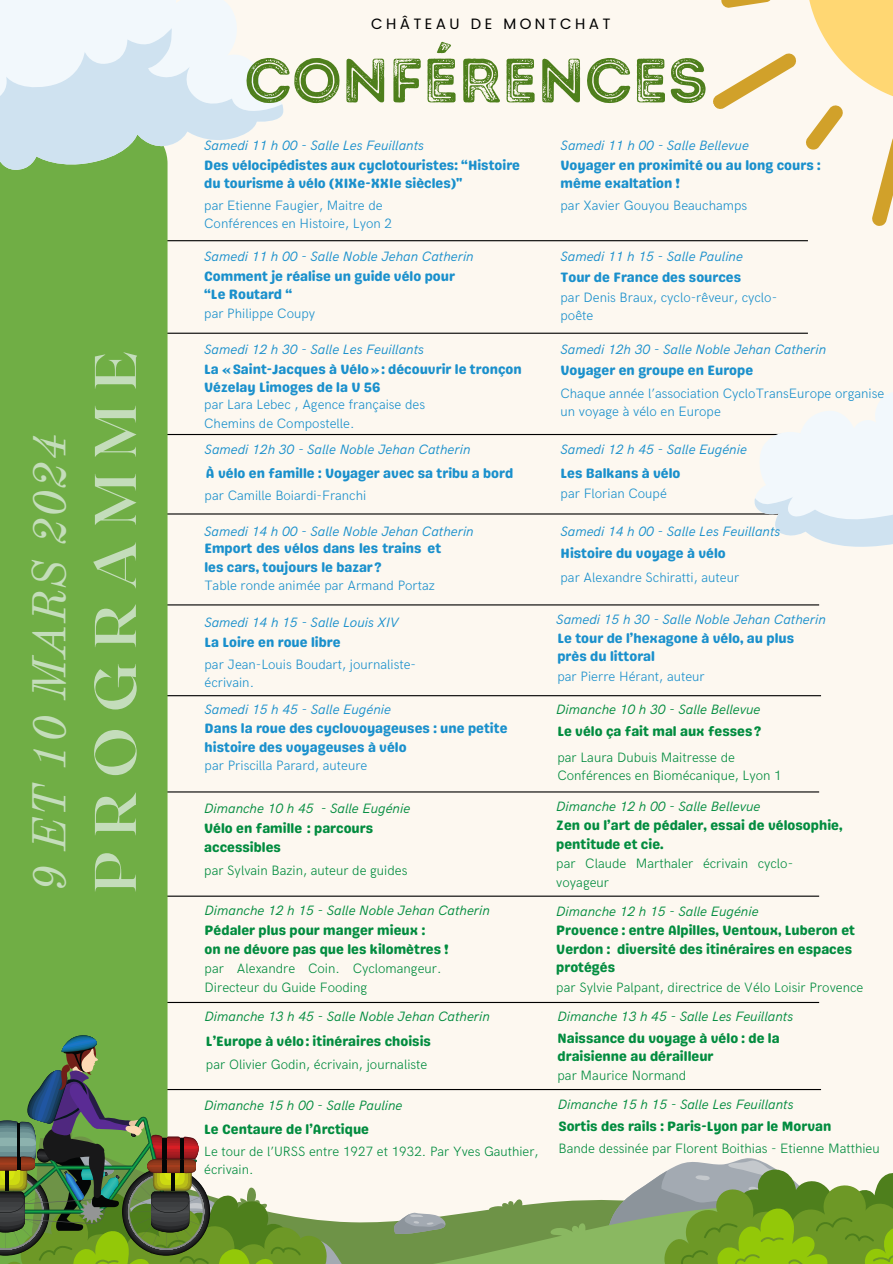
<style>
.page{position:relative;width:893px;height:1264px;background:#fff}
.page>*{position:absolute;margin:0;border:0;box-sizing:border-box;transform-origin:0 0}
.t1{font:62.4px "Intro Rust G Base 2 Line";color:#4e7f1c}
.t2{font:700 58.5px "Roxborough CF";letter-spacing:.26em;color:#c4ddbb}
.t3{font:italic 46.5px "Old Standard";letter-spacing:.02em;color:#c4ddbb}
.t4{font:15px "Poppins";letter-spacing:.225em;color:#000}
.t5{font:13.65px/18.3px "Genty Sans";color:#1a90cc}
.t6{font:300 13.65px/18.3px "HK Grotesk";color:#1a90cc}
.t7{font:13.65px/18.3px "Genty Sans";color:#028c3f}
.t8{font:italic 13.65px "HK Grotesk";color:#1a90cc}
.t9{font:300 13.65px/18.9px "HK Grotesk";color:#028c3f}
.t10{font:italic 13.65px "HK Grotesk";color:#028c3f}
.t11{font:300 13.5px/18px "HK Grotesk";color:#028c3f}
</style>
<div class="page">
<div style="left:0;top:0;width:892px;height:1263px;background:#fdf8f0"></div>
<hr style="left:59px;top:240px;width:748px;height:1px;background:#000">
<hr style="left:59px;top:333px;width:748px;height:1px;background:#000">
<hr style="left:59px;top:434px;width:748px;height:1px;background:#000">
<svg style="left:578px;top:0;width:314px;height:242px"></svg>
<hr style="left:79px;top:513px;width:748px;height:1px;background:#000">
<hr style="left:72px;top:695px;width:749px;height:1px;background:#000">
<hr style="left:70px;top:604px;width:749px;height:1px;background:#000">
<hr style="left:70px;top:791px;width:749px;height:1px;background:#000">
<hr style="left:70px;top:895px;width:749px;height:1px;background:#000">
<hr style="left:70px;top:1001px;width:749px;height:2px;background:#000">
<hr style="left:72px;top:1088px;width:749px;height:2px;background:#000">
<svg style="left:752px;top:332px;width:140px;height:215px"></svg>
<div style="left:0;top:122px;width:167px;height:1141px;background:#70ae45"></div>
<svg style="left:347px;top:1158px;width:427px;height:105px"></svg>
<svg style="left:655px;top:1168px;width:237px;height:95px;background:#83a749"></svg>
<svg style="left:0;top:1034px;width:347px;height:229px"></svg>
<div style="left:0;top:0;width:233px;height:13px;background:#f2f8fc"></div>
<svg style="left:0;top:13px;width:284px;height:192px"></svg>
<h3 class="t3" style="left:21px;top:892px;width:460px;rotate:-90deg">9 ET 10 MARS 2024</h3>
<h2 class="t2" style="left:77px;top:892px;width:542px;rotate:-90deg">PROGRAMME</h2>
<p class="t4" style="left:371px;top:15px;width:241px">CHÂTEAU DE MONTCHAT</p>
<h1 class="t1" style="left:244px;top:43px;width:465px">CONFÉRENCES</h1>
<p class="t8" style="left:204px;top:138px;width:221px">Samedi 11 h 00 - Salle Les Feuillants</p>
<p class="t5" style="left:204px;top:156px;width:317px">Des vélocipédistes aux cyclotouristes: “Histoire du tourisme à vélo (XIXe-XXIe siècles)"</p>
<p class="t6" style="left:204px;top:196px;width:189px">par Etienne Faugier, Maitre de<br>Conférences en Histoire, Lyon 2</p>
<p class="t8" style="left:560px;top:138px;width:190px">Samedi 11 h 00 - Salle Bellevue</p>
<p class="t5" style="left:560px;top:156px;width:262px">Voyager en proximité ou au long cours : même exaltation !</p>
<p class="t6" style="left:560px;top:196px;width:188px">par Xavier Gouyou Beauchamps</p>
<p class="t8" style="left:204px;top:249px;width:271px">Samedi 11 h 00 - Salle Noble Jehan Catherin</p>
<p class="t8" style="left:560px;top:249px;width:184px">Samedi 11 h 15 - Salle Pauline</p>
<p class="t5" style="left:204px;top:267px;width:252px">Comment je réalise un guide vélo pour “Le Routard “</p>
<p class="t6" style="left:204px;top:305px;width:112px">par Philippe Coupy</p>
<p class="t5" style="left:560px;top:268px;width:182px">Tour de France des sources</p>
<p class="t6" style="left:560px;top:289px;width:218px">par Denis Braux, cyclo-rêveur, cyclo&shy;poête</p>
<p class="t8" style="left:204px;top:342px;width:221px">Samedi 12 h 30 - Salle Les Feuillants</p>
<p class="t8" style="left:560px;top:342px;width:267px">Samedi 12h 30 - Salle Noble Jehan Catherin</p>
<p class="t5" style="left:204px;top:360px;width:319px">La «Saint-Jacques à Vélo»: découvrir le tronçon<br>Vézelay Limoges de la V 56</p>
<p class="t6" style="left:204px;top:396px;width:222px">par Lara Lebec , Agence française des<br>Chemins de Compostelle.</p>
<p class="t5" style="left:560px;top:361px;width:194px">Voyager en groupe en Europe</p>
<p class="t6" style="left:560px;top:385px;width:325px">Chaque année l’association CycloTransEurope organise un voyage à vélo en Europe</p>
<p class="t8" style="left:204px;top:441px;width:267px">Samedi 12h 30 - Salle Noble Jehan Catherin</p>
<p class="t8" style="left:560px;top:441px;width:188px">Samedi 12 h 45 - Salle Eugénie</p>
<p class="t5" style="left:206px;top:464px;width:309px">À vélo en famille : Voyager avec sa tribu a bord</p>
<p class="t5" style="left:560px;top:464px;width:121px">Les Balkans à vélo</p>
<p class="t6" style="left:204px;top:487px;width:163px">par Camille Boiardi-Franchi</p>
<p class="t6" style="left:560px;top:485px;width:108px">par Florian Coupé</p>
<p class="t8" style="left:204px;top:524px;width:271px">Samedi 14 h 00 - Salle Noble Jehan Catherin</p>
<p class="t8" style="left:560px;top:524px;width:221px">Samedi 14 h 00 - Salle Les Feuillants</p>
<p class="t5" style="left:204px;top:538px;width:238px;line-height:18.9px">Emport des vélos dans les trains et les cars, toujours le bazar?</p>
<p class="t6" style="left:204px;top:577px;width:232px">Table ronde animée par Armand Portaz</p>
<p class="t5" style="left:560px;top:544px;width:167px">Histoire du voyage à vélo</p>
<p class="t6" style="left:560px;top:568px;width:180px">par Alexandre Schiratti, auteur</p>
<p class="t8" style="left:204px;top:614px;width:196px">Samedi 14 h 15 - Salle Louis XIV</p>
<p class="t8" style="left:556px;top:612px;width:271px">Samedi 15 h 30 - Salle Noble Jehan Catherin</p>
<p class="t5" style="left:204px;top:633px;width:137px">La Loire en roue libre</p>
<p class="t6" style="left:204px;top:655px;width:213px">par Jean-Louis Boudart, journaliste&shy;écrivain.</p>
<p class="t8" style="left:204px;top:701px;width:188px">Samedi 15 h 45 - Salle Eugénie</p>
<p class="t5" style="left:204px;top:719px;width:304px">Dans la roue des cyclovoyageuses : une petite histoire des voyageuses à vélo</p>
<p class="t6" style="left:204px;top:757px;width:164px">par Priscilla Parard, auteure</p>
<p class="t10" style="left:204px;top:800px;width:207px">Dimanche 10 h 45 - Salle Eugénie</p>
<p class="t7" style="left:204px;top:819px;width:170px">Vélo en famille : parcours accessibles</p>
<p class="t9" style="left:204px;top:861px;width:205px">par Sylvain Bazin, auteur de guides</p>
<p class="t10" style="left:204px;top:902px;width:287px">Dimanche 12 h 15 - Salle Noble Jehan Catherin</p>
<p class="t7" style="left:204px;top:921px;width:245px;line-height:18.9px">Pédaler plus pour manger mieux :<br>on ne dévore pas que les kilomètres !</p>
<p class="t9" style="left:204px;top:959px;width:238px">par Alexandre Coin. Cyclomangeur.<br>Directeur du Guide Fooding</p>
<p class="t10" style="left:204px;top:1008px;width:287px">Dimanche 13 h 45 - Salle Noble Jehan Catherin</p>
<p class="t7" style="left:206px;top:1032px;width:226px">L’Europe à vélo: itinéraires choisis</p>
<p class="t9" style="left:206px;top:1055px;width:223px">par Olivier Godin, écrivain, journaliste</p>
<p class="t10" style="left:204px;top:1097px;width:200px">Dimanche 15 h 00 - Salle Pauline</p>
<p class="t7" style="left:204px;top:1119px;width:166px">Le Centaure de l’Arctique</p>
<p class="t11" style="left:204px;top:1142px;width:336px">Le tour de l’URSS entre 1927 et 1932. Par Yves Gauthier, écrivain.</p>
<p class="t5" style="left:557px;top:629px;width:238px">Le tour de l’hexagone à vélo, au plus près du littoral</p>
<p class="t6" style="left:557px;top:668px;width:149px">par Pierre Hérant, auteur</p>
<p class="t10" style="left:556px;top:702px;width:206px">Dimanche 10 h 30 - Salle Bellevue</p>
<p class="t7" style="left:557px;top:722px;width:205px">Le vélo ça fait mal aux fesses?</p>
<p class="t9" style="left:557px;top:748px;width:226px;line-height:18.3px">par Laura Dubuis Maitresse de<br>Conférences en Biomécanique, Lyon 1</p>
<p class="t10" style="left:556px;top:798px;width:206px">Dimanche 12 h 00 - Salle Bellevue</p>
<p class="t7" style="left:556px;top:816px;width:288px;line-height:18.9px">Zen ou l’art de pédaler, essai de vélosophie, pentitude et cie.</p>
<p class="t9" style="left:556px;top:854px;width:238px">par Claude Marthaler écrivain cyclo&shy;voyageur</p>
<p class="t10" style="left:556px;top:903px;width:204px">Dimanche 12 h 15 - Salle Eugénie</p>
<p class="t7" style="left:556px;top:921px;width:300px">Provence : entre Alpilles, Ventoux, Luberon et<br>Verdon : diversité des itinéraires en espaces protégés</p>
<p class="t9" style="left:556px;top:978px;width:308px">par Sylvie Palpant, directrice de Vélo Loisir Provence</p>
<p class="t10" style="left:557px;top:1008px;width:237px">Dimanche 13 h 45 - Salle Les Feuillants</p>
<p class="t7" style="left:557px;top:1028px;width:224px">Naissance du voyage à vélo : de la draisienne au dérailleur</p>
<p class="t9" style="left:557px;top:1066px;width:130px">par Maurice Normand</p>
<p class="t10" style="left:558px;top:1096px;width:237px">Dimanche 15 h 15 - Salle Les Feuillants</p>
<p class="t7" style="left:558px;top:1117px;width:274px">Sortis des rails : Paris-Lyon par le Morvan</p>
<p class="t9" style="left:558px;top:1138px;width:323px">Bande dessinée par Florent Boithias - Etienne Matthieu</p>
</div>
